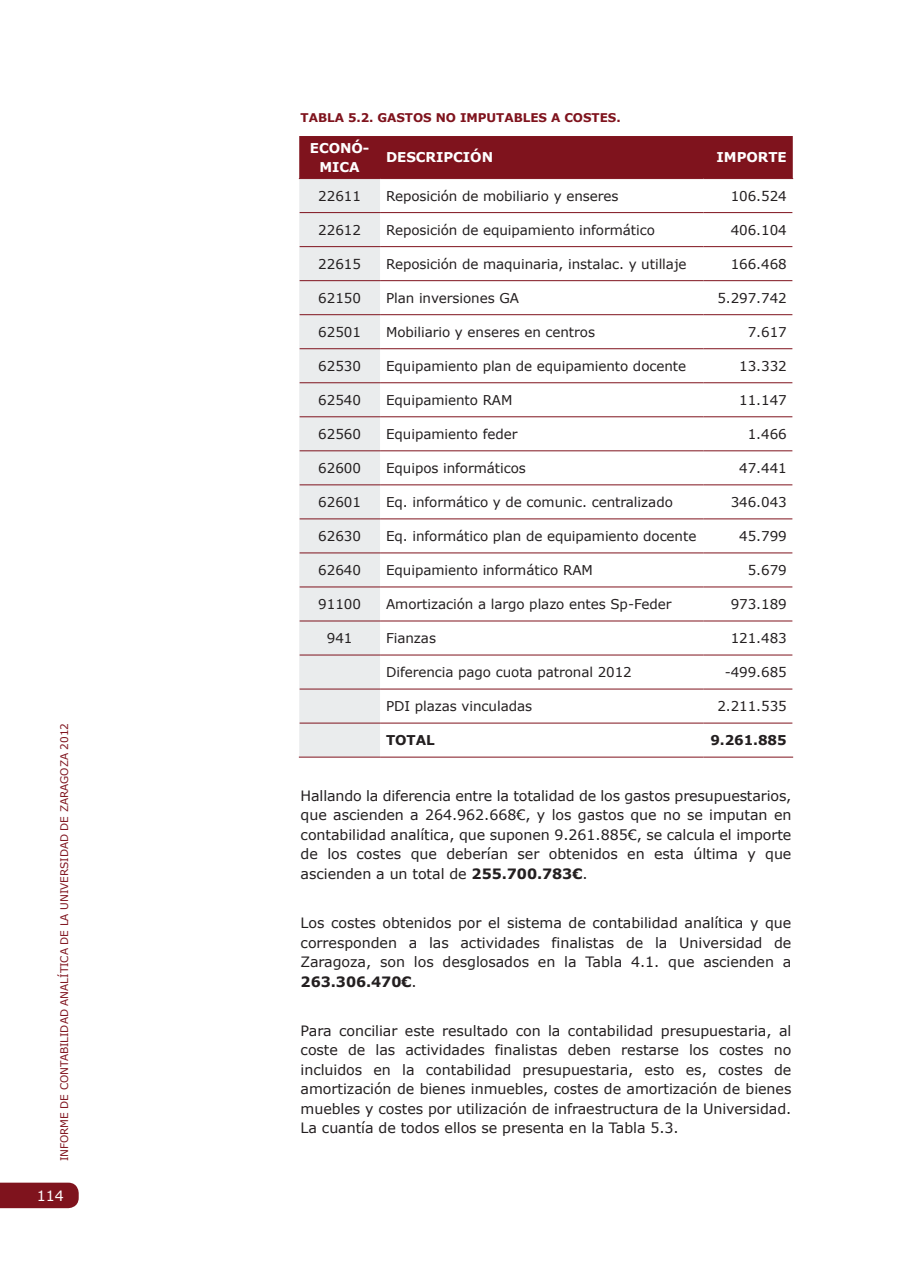
<style>
.page{position:relative;width:902px;height:1272px;background:#fff}
.page>*{position:absolute;margin:0;border:0;box-sizing:border-box;transform-origin:0 0}
.Cuerpo{font:14.25px/19.5px "Verdana";letter-spacing:-.005em;color:#231f20;text-align:justify}
.t1{font:14.25px "Verdana";color:#fff}
.Cuerpo-2{font:13.5px "Verdana";letter-spacing:-.005em;color:#231f20}
.Cuerpo-3{font:700 13.5px/19.5px "Verdana";letter-spacing:-.005em;color:#fff;text-align:center}
.Cuerpo-4{font:700 13.5px "Verdana";letter-spacing:-.005em;color:#231f20}
.Cuerpo-5{font:700 12px "Verdana";letter-spacing:-.005em;color:#7f131d}
.t2{font:10.5px "Verdana";letter-spacing:-.005em;color:#7f131d}
.s1{font-weight:700}
</style>
<div class="page">
<div style="left:0;top:1182px;width:79px;height:26px;background:#7f131d"></div>
<div style="left:299px;top:136px;width:493px;height:42px;background:#7f131d"></div>
<div style="left:299px;top:179px;width:81px;height:577px;background:#eaeced"></div>
<svg style="left:380px;top:179px;width:412px;height:545px"></svg>
<hr style="left:299px;top:178px;width:81px;height:1px;background:#7f131d">
<hr style="left:380px;top:178px;width:323px;height:1px;background:#7f131d">
<hr style="left:703px;top:178px;width:90px;height:1px;background:#7f131d">
<hr style="left:299px;top:212px;width:81px;height:1px;background:#7f131d">
<hr style="left:380px;top:212px;width:323px;height:1px;background:#7f131d">
<hr style="left:703px;top:212px;width:89px;height:1px;background:#7f131d">
<hr style="left:299px;top:246px;width:81px;height:1px;background:#7f131d">
<hr style="left:380px;top:246px;width:323px;height:1px;background:#7f131d">
<hr style="left:703px;top:246px;width:89px;height:1px;background:#7f131d">
<hr style="left:299px;top:280px;width:81px;height:1px;background:#7f131d">
<hr style="left:380px;top:280px;width:323px;height:1px;background:#7f131d">
<hr style="left:703px;top:280px;width:89px;height:1px;background:#7f131d">
<hr style="left:299px;top:314px;width:81px;height:1px;background:#7f131d">
<hr style="left:380px;top:314px;width:323px;height:1px;background:#7f131d">
<hr style="left:703px;top:314px;width:89px;height:1px;background:#7f131d">
<hr style="left:299px;top:348px;width:81px;height:1px;background:#7f131d">
<hr style="left:380px;top:348px;width:323px;height:1px;background:#7f131d">
<hr style="left:703px;top:348px;width:89px;height:1px;background:#7f131d">
<hr style="left:299px;top:382px;width:81px;height:1px;background:#7f131d">
<hr style="left:380px;top:382px;width:323px;height:1px;background:#7f131d">
<hr style="left:703px;top:382px;width:89px;height:1px;background:#7f131d">
<hr style="left:299px;top:416px;width:81px;height:1px;background:#7f131d">
<hr style="left:380px;top:416px;width:323px;height:1px;background:#7f131d">
<hr style="left:703px;top:416px;width:89px;height:1px;background:#7f131d">
<hr style="left:299px;top:450px;width:81px;height:1px;background:#7f131d">
<hr style="left:380px;top:450px;width:323px;height:1px;background:#7f131d">
<hr style="left:703px;top:450px;width:89px;height:1px;background:#7f131d">
<hr style="left:299px;top:484px;width:81px;height:1px;background:#7f131d">
<hr style="left:380px;top:484px;width:323px;height:1px;background:#7f131d">
<hr style="left:703px;top:484px;width:89px;height:1px;background:#7f131d">
<hr style="left:299px;top:518px;width:81px;height:1px;background:#7f131d">
<hr style="left:380px;top:518px;width:323px;height:1px;background:#7f131d">
<hr style="left:703px;top:518px;width:89px;height:1px;background:#7f131d">
<hr style="left:299px;top:552px;width:81px;height:1px;background:#7f131d">
<hr style="left:380px;top:552px;width:323px;height:1px;background:#7f131d">
<hr style="left:703px;top:552px;width:89px;height:1px;background:#7f131d">
<hr style="left:299px;top:586px;width:81px;height:1px;background:#7f131d">
<hr style="left:299px;top:620px;width:81px;height:1px;background:#7f131d">
<hr style="left:299px;top:654px;width:81px;height:1px;background:#7f131d">
<hr style="left:299px;top:688px;width:81px;height:1px;background:#7f131d">
<hr style="left:380px;top:586px;width:323px;height:1px;background:#7f131d">
<hr style="left:380px;top:620px;width:323px;height:1px;background:#7f131d">
<hr style="left:380px;top:654px;width:323px;height:1px;background:#7f131d">
<hr style="left:380px;top:688px;width:323px;height:1px;background:#7f131d">
<hr style="left:703px;top:586px;width:89px;height:1px;background:#7f131d">
<hr style="left:703px;top:620px;width:89px;height:1px;background:#7f131d">
<hr style="left:703px;top:654px;width:89px;height:1px;background:#7f131d">
<hr style="left:703px;top:688px;width:89px;height:1px;background:#7f131d">
<hr style="left:299px;top:722px;width:81px;height:1px;background:#7f131d">
<hr style="left:380px;top:722px;width:323px;height:1px;background:#7f131d">
<hr style="left:703px;top:722px;width:89px;height:1px;background:#7f131d">
<hr style="left:299px;top:756px;width:81px;height:1px;background:#7f131d">
<hr style="left:380px;top:756px;width:323px;height:1px;background:#7f131d">
<hr style="left:703px;top:756px;width:90px;height:1px;background:#7f131d">
<p class="t2" style="left:58px;top:1161px;width:440px;rotate:-90deg">INFORME DE CONTABILIDAD ANALÍTICA DE LA UNIVERSIDAD DE ZARAGOZA 2012</p>
<p class="t1" style="left:37px;top:1186px;width:29px">114</p>
<p class="Cuerpo-5" style="left:300px;top:109px;width:321px">TABLA 5.2. GASTOS NO IMPUTABLES A COSTES.</p>
<p class="Cuerpo-3" style="left:310px;top:138px;width:61px">ECONÓ-<br>MICA</p>
<p class="Cuerpo-3" style="left:386px;top:147px;width:108px">DESCRIPCIÓN</p>
<p class="Cuerpo-3" style="left:716px;top:147px;width:72px">IMPORTE</p>
<p class="Cuerpo-2" style="left:318px;top:187px;width:44px">22611</p>
<p class="Cuerpo-2" style="left:386px;top:187px;width:234px">Reposición de mobiliario y enseres</p>
<p class="Cuerpo-2" style="left:730px;top:187px;width:58px">106.524</p>
<p class="Cuerpo-2" style="left:318px;top:221px;width:44px">22612</p>
<p class="Cuerpo-2" style="left:386px;top:221px;width:270px">Reposición de equipamiento informático</p>
<p class="Cuerpo-2" style="left:730px;top:221px;width:58px">406.104</p>
<p class="Cuerpo-2" style="left:318px;top:255px;width:44px">22615</p>
<p class="Cuerpo-2" style="left:386px;top:255px;width:302px">Reposición de maquinaria, instalac. y utillaje</p>
<p class="Cuerpo-2" style="left:730px;top:255px;width:58px">166.468</p>
<p class="Cuerpo-2" style="left:318px;top:289px;width:44px">62150</p>
<p class="Cuerpo-2" style="left:386px;top:289px;width:134px">Plan inversiones GA</p>
<p class="Cuerpo-2" style="left:717px;top:289px;width:71px">5.297.742</p>
<p class="Cuerpo-2" style="left:318px;top:323px;width:44px">62501</p>
<p class="Cuerpo-2" style="left:386px;top:323px;width:210px">Mobiliario y enseres en centros</p>
<p class="Cuerpo-2" style="left:747px;top:323px;width:40px">7.617</p>
<p class="Cuerpo-2" style="left:318px;top:357px;width:44px">62530</p>
<p class="Cuerpo-2" style="left:386px;top:357px;width:301px">Equipamiento plan de equipamiento docente</p>
<p class="Cuerpo-2" style="left:739px;top:357px;width:49px">13.332</p>
<p class="Cuerpo-2" style="left:318px;top:391px;width:44px">62540</p>
<p class="Cuerpo-2" style="left:386px;top:391px;width:128px">Equipamiento RAM</p>
<p class="Cuerpo-2" style="left:739px;top:391px;width:49px">11.147</p>
<p class="Cuerpo-2" style="left:318px;top:425px;width:44px">62560</p>
<p class="Cuerpo-2" style="left:386px;top:425px;width:133px">Equipamiento feder</p>
<p class="Cuerpo-2" style="left:747px;top:425px;width:40px">1.466</p>
<p class="Cuerpo-2" style="left:318px;top:459px;width:44px">62600</p>
<p class="Cuerpo-2" style="left:386px;top:459px;width:141px">Equipos informáticos</p>
<p class="Cuerpo-2" style="left:739px;top:459px;width:49px">47.441</p>
<p class="Cuerpo-2" style="left:318px;top:493px;width:44px">62601</p>
<p class="Cuerpo-2" style="left:386px;top:493px;width:288px">Eq. informático y de comunic. centralizado</p>
<p class="Cuerpo-2" style="left:730px;top:493px;width:58px">346.043</p>
<p class="Cuerpo-2" style="left:318px;top:527px;width:44px">62630</p>
<p class="Cuerpo-2" style="left:386px;top:527px;width:312px">Eq. informático plan de equipamiento docente</p>
<p class="Cuerpo-2" style="left:739px;top:527px;width:49px">45.799</p>
<p class="Cuerpo-2" style="left:318px;top:561px;width:44px">62640</p>
<p class="Cuerpo-2" style="left:386px;top:561px;width:208px">Equipamiento informático RAM</p>
<p class="Cuerpo-2" style="left:747px;top:561px;width:40px">5.679</p>
<p class="Cuerpo-2" style="left:318px;top:595px;width:44px">91100</p>
<p class="Cuerpo-2" style="left:386px;top:595px;width:287px">Amortización a largo plazo entes Sp-Feder</p>
<p class="Cuerpo-2" style="left:730px;top:595px;width:58px">973.189</p>
<p class="Cuerpo-2" style="left:327px;top:629px;width:27px">941</p>
<p class="Cuerpo-2" style="left:386px;top:629px;width:51px">Fianzas</p>
<p class="Cuerpo-2" style="left:730px;top:629px;width:58px">121.483</p>
<p class="Cuerpo-2" style="left:386px;top:663px;width:247px">Diferencia pago cuota patronal 2012</p>
<p class="Cuerpo-2" style="left:724px;top:663px;width:64px">-499.685</p>
<p class="Cuerpo-2" style="left:386px;top:697px;width:148px">PDI plazas vinculadas</p>
<p class="Cuerpo-2" style="left:717px;top:697px;width:71px">2.211.535</p>
<p class="Cuerpo-4" style="left:386px;top:731px;width:50px">TOTAL</p>
<p class="Cuerpo-4" style="left:710px;top:731px;width:78px">9.261.885</p>
<p class="Cuerpo" style="left:300px;top:785px;width:492px">Hallando la diferencia entre la totalidad de los gastos presupuestarios, que ascienden a 264.962.668€, y los gastos que no se imputan en contabilidad analítica, que suponen 9.261.885€, se calcula el importe de los costes que deberían ser obtenidos en esta última y que ascienden a un total de <span class="s1">255.700.783€</span>.</p>
<p class="Cuerpo" style="left:300px;top:912px;width:492px">Los costes obtenidos por el sistema de contabilidad analítica y que corresponden a las actividades finalistas de la Universidad de Zaragoza, son los desglosados en la Tabla 4.1. que ascienden a <span class="s1">263.306.470€</span>.</p>
<p class="Cuerpo" style="left:300px;top:1020px;width:492px">Para conciliar este resultado con la contabilidad presupuestaria, al coste de las actividades finalistas deben restarse los costes no incluidos en la contabilidad presupuestaria, esto es, costes de amortización de bienes inmuebles, costes de amortización de bienes muebles y costes por utilización de infraestructura de la Universidad.<br>La cuantía de todos ellos se presenta en la Tabla 5.3.</p>
</div>
